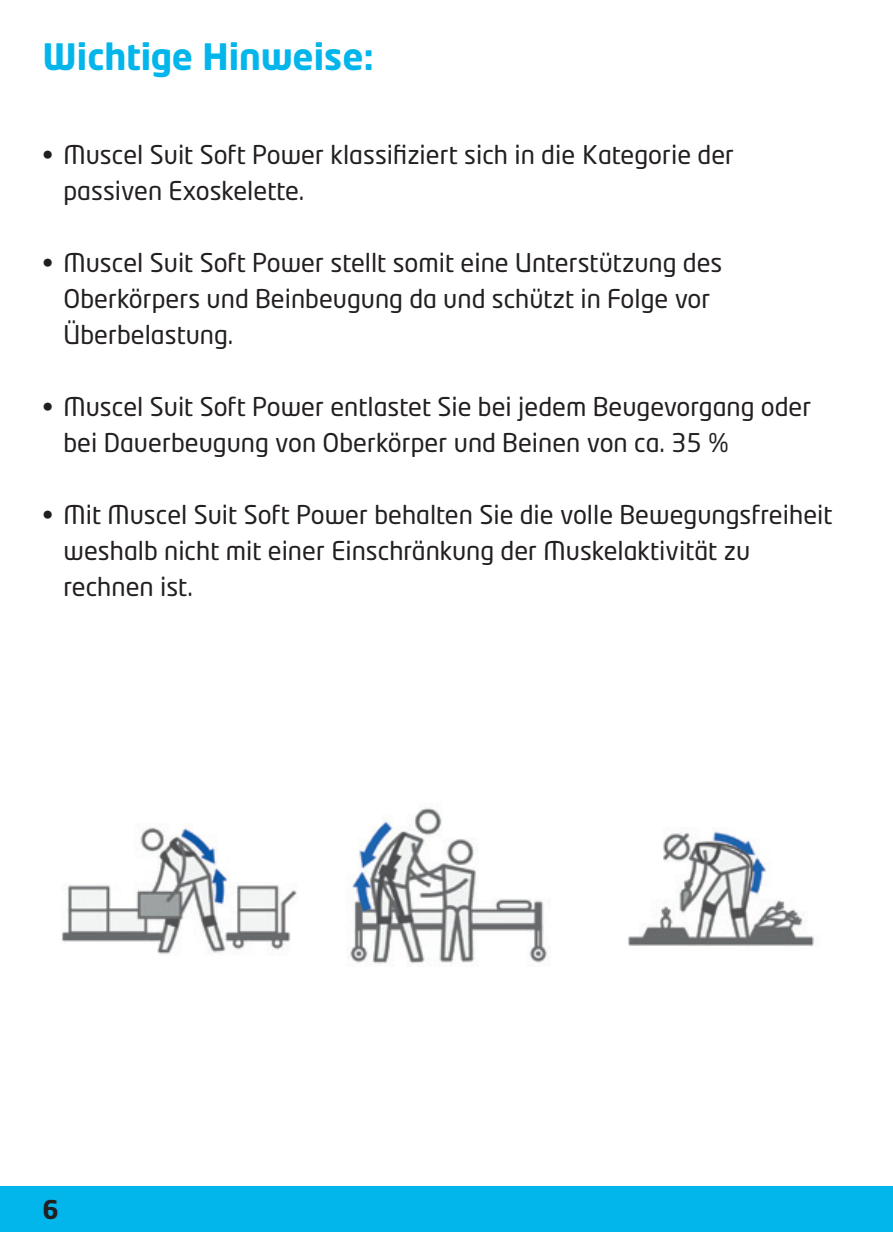
<style>
.page{position:relative;width:893px;height:1259px;background:#fff}
.page>*{position:absolute;margin:0;border:0;box-sizing:border-box;transform-origin:0 0}
.t1{font:700 36px "Neo Tech Pro";color:#02b5eb}
.t2{font:25.5px/36px "Neo Tech Pro";color:#231f20}
.t3{font:700 25.5px "Neo Tech Pro";color:#231f20}
</style>
<div class="page">
<div style="left:0;top:1186px;width:893px;height:46px;background:#02b5eb"></div>
<img style="left:62px;top:827px;width:235px;height:128px">
<img style="left:628px;top:829px;width:187px;height:118px">
<img style="left:348px;top:808px;width:201px;height:156px">
<h1 class="t1" style="left:43px;top:34px;width:333px">Wichtige Hinweise:</h1>
<p class="t2" style="left:64px;top:136px;width:672px;text-indent:-21px">• Muscel Suit Soft Power klassifiziert sich in die Kategorie der passiven Exoskelette.</p>
<p class="t2" style="left:64px;top:244px;width:660px;text-indent:-21px">• Muscel Suit Soft Power stellt somit eine Unterstützung des<br>Oberkörpers und Beinbeugung da und schützt in Folge vor<br>Überbelastung.</p>
<p class="t2" style="left:64px;top:388px;width:749px;text-indent:-21px">• Muscel Suit Soft Power entlastet Sie bei jedem Beugevorgang oder bei Dauerbeugung von Oberkörper und Beinen von ca. 35 %</p>
<p class="t2" style="left:64px;top:496px;width:771px;text-indent:-21px">• Mit Muscel Suit Soft Power behalten Sie die volle Bewegungsfreiheit weshalb nicht mit einer Einschränkung der Muskelaktivität zu rechnen ist.</p>
<p class="t3" style="left:43px;top:1193px;width:18px">6</p>
</div>
